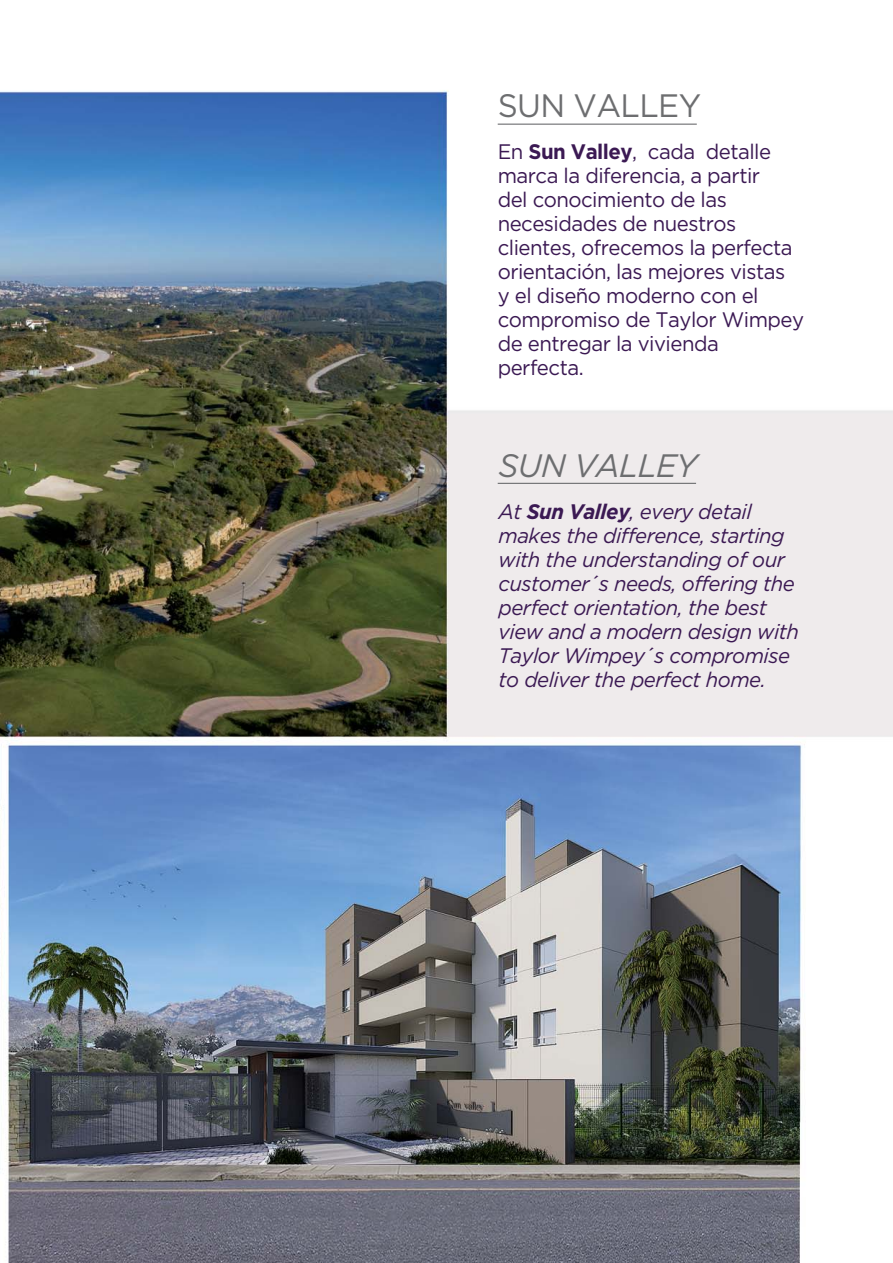
<style>
.page{position:relative;width:893px;height:1263px;background:#fff}
.page>*{position:absolute;margin:0;border:0;box-sizing:border-box;transform-origin:0 0}
.t1{font:italic 32.4px "Gotham";letter-spacing:-.02em;color:#6d6e70}
.t2{font:32.4px "Gotham";letter-spacing:-.02em;color:#6d6e70}
.t3{font:21px/24px "Gotham";letter-spacing:-.025em;color:#3b1953}
.t4{font:italic 21px/24px "Gotham";letter-spacing:-.025em;color:#3b1953}
.s1{font-weight:700}
</style>
<div class="page">
<img style="left:0;top:90px;width:893px;height:1173px">
<hr style="left:498px;top:483px;width:198px;height:1px;background:#6d6e70">
<hr style="left:498px;top:124px;width:199px;height:1px;background:#6d6e70">
<h1 class="t2" style="left:498px;top:94px;width:205px">SUN VALLEY</h1>
<p class="t3" style="left:498px;top:141px;width:308px">En <span class="s1">Sun Valley</span>, cada detalle marca la diferencia, a partir<br>del conocimiento de las necesidades de nuestros clientes, ofrecemos la perfecta orientación, las mejores vistas<br>y el diseño moderno con el compromiso de Taylor Wimpey de entregar la vivienda perfecta.</p>
<h1 class="t1" style="left:499px;top:454px;width:200px">SUN VALLEY</h1>
<p class="t4" style="left:499px;top:501px;width:302px">At <span class="s1">Sun Valley</span>, every detail makes the difference, starting with the understanding of our customer´s needs, offering the perfect orientation, the best view and a modern design with<br>Taylor Wimpey´s compromise to deliver the perfect home.</p>
</div>
